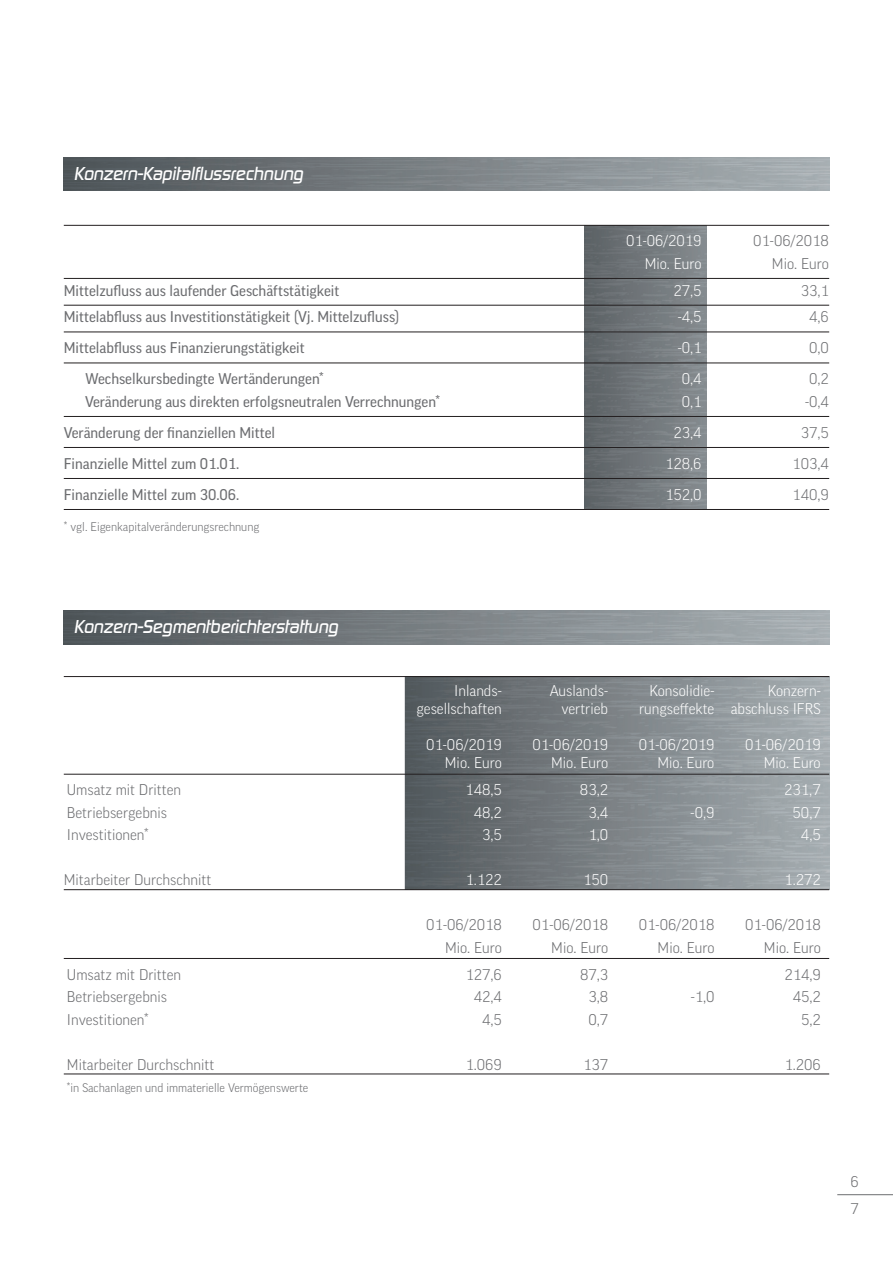
<style>
.page{position:relative;width:893px;height:1263px;background:#fff}
.page>*{position:absolute;margin:0;border:0;box-sizing:border-box;transform-origin:0 0}
.t1{font:italic 500 19.5px "Digital Sans EFCE";letter-spacing:-.01em;color:#fff}
.t2{font:300 15px/26.7px "Good Pro";color:#6c6d70}
.t3{font:15px "Good Pro";color:#6c6d70}
.t4{font:300 15px "Good Pro";color:#fff}
.t5{font:300 12px "Good Pro";color:#6c6d70}
</style>
<div class="page">
<img style="left:64px;top:157px;width:765px;height:34px">
<img style="left:64px;top:611px;width:765px;height:33px">
<img style="left:585px;top:226px;width:122px;height:283px">
<hr style="left:64px;top:225px;width:765px;height:1px;background:#231f20">
<hr style="left:64px;top:278px;width:765px;height:1px;background:#231f20">
<hr style="left:64px;top:305px;width:765px;height:1px;background:#231f20">
<hr style="left:64px;top:332px;width:765px;height:1px;background:#231f20">
<hr style="left:64px;top:363px;width:765px;height:1px;background:#231f20">
<hr style="left:64px;top:416px;width:765px;height:1px;background:#231f20">
<hr style="left:64px;top:447px;width:765px;height:1px;background:#231f20">
<hr style="left:64px;top:478px;width:765px;height:1px;background:#231f20">
<hr style="left:64px;top:509px;width:765px;height:1px;background:#231f20">
<img style="left:405px;top:677px;width:424px;height:212px">
<hr style="left:64px;top:676px;width:765px;height:1px;background:#231f20">
<hr style="left:64px;top:774px;width:765px;height:1px;background:#231f20">
<hr style="left:64px;top:889px;width:765px;height:1px;background:#231f20">
<hr style="left:64px;top:958px;width:765px;height:1px;background:#231f20">
<hr style="left:64px;top:1074px;width:765px;height:1px;background:#231f20">
<hr style="left:837px;top:1194px;width:56px;height:1px;background:#6c6d70">
<h1 class="t1" style="left:74px;top:162px;width:231px">Konzern-Kapitalflussrechnung</h1>
<p class="t4" style="left:626px;top:232px;width:77px">01-06/2019</p>
<p class="t2" style="left:753px;top:228px;width:77px">01-06/2018</p>
<p class="t4" style="left:645px;top:255px;width:58px">Mio. Euro</p>
<p class="t2" style="left:772px;top:250px;width:58px">Mio. Euro</p>
<p class="t3" style="left:64px;top:282px;width:277px">Mittelzufluss aus laufender Geschäftstätigkeit</p>
<p class="t4" style="left:673px;top:282px;width:30px">27,5</p>
<p class="t2" style="left:801px;top:277px;width:30px">33,1</p>
<p class="t3" style="left:64px;top:308px;width:337px">Mittelabfluss aus Investitionstätigkeit (Vj. Mittelzufluss)</p>
<p class="t4" style="left:678px;top:308px;width:25px">-4,5</p>
<p class="t2" style="left:809px;top:304px;width:21px">4,6</p>
<p class="t3" style="left:64px;top:339px;width:242px">Mittelabfluss aus Finanzierungstätigkeit</p>
<p class="t4" style="left:678px;top:339px;width:25px">-0,1</p>
<p class="t2" style="left:809px;top:335px;width:21px">0,0</p>
<p class="t3" style="left:85px;top:370px;width:240px">Wechselkursbedingte Wertänderungen*</p>
<p class="t4" style="left:682px;top:370px;width:21px">0,4</p>
<p class="t2" style="left:809px;top:366px;width:21px">0,2</p>
<p class="t3" style="left:85px;top:393px;width:357px">Veränderung aus direkten erfolgsneutralen Verrechnungen*</p>
<p class="t4" style="left:682px;top:393px;width:21px">0,1</p>
<p class="t2" style="left:805px;top:388px;width:25px">-0,4</p>
<p class="t3" style="left:64px;top:424px;width:213px">Veränderung der finanziellen Mittel</p>
<p class="t4" style="left:673px;top:424px;width:30px">23,4</p>
<p class="t2" style="left:801px;top:419px;width:30px">37,5</p>
<p class="t3" style="left:64px;top:455px;width:177px">Finanzielle Mittel zum 01.01.</p>
<p class="t4" style="left:665px;top:455px;width:38px">128,6</p>
<p class="t2" style="left:792px;top:450px;width:38px">103,4</p>
<p class="t3" style="left:64px;top:486px;width:177px">Finanzielle Mittel zum 30.06.</p>
<p class="t4" style="left:665px;top:486px;width:38px">152,0</p>
<p class="t2" style="left:792px;top:481px;width:38px">140,9</p>
<p class="t5" style="left:64px;top:520px;width:197px">* vgl. Eigenkapitalveränderungsrechnung</p>
<h1 class="t1" style="left:74px;top:615px;width:266px">Konzern-Segmentberichterstattung</h1>
<p class="t4" style="left:454px;top:682px;width:49px">Inlands-</p>
<p class="t4" style="left:550px;top:682px;width:60px">Auslands-</p>
<p class="t4" style="left:649px;top:682px;width:66px">Konsolidie-</p>
<p class="t4" style="left:768px;top:682px;width:54px">Konzern-</p>
<p class="t4" style="left:416px;top:700px;width:87px">gesellschaften</p>
<p class="t4" style="left:561px;top:700px;width:48px">vertrieb</p>
<p class="t4" style="left:639px;top:700px;width:183px">rungseffekte abschluss IFRS</p>
<p class="t4" style="left:426px;top:736px;width:77px">01-06/2019</p>
<p class="t4" style="left:533px;top:736px;width:77px">01-06/2019</p>
<p class="t4" style="left:639px;top:736px;width:77px">01-06/2019</p>
<p class="t4" style="left:745px;top:736px;width:77px">01-06/2019</p>
<p class="t4" style="left:445px;top:754px;width:58px">Mio. Euro</p>
<p class="t4" style="left:551px;top:754px;width:58px">Mio. Euro</p>
<p class="t4" style="left:658px;top:754px;width:58px">Mio. Euro</p>
<p class="t4" style="left:764px;top:754px;width:58px">Mio. Euro</p>
<p class="t2" style="left:67px;top:776px;width:116px">Umsatz mit Dritten</p>
<p class="t4" style="left:465px;top:781px;width:38px">148,5</p>
<p class="t4" style="left:580px;top:781px;width:30px">83,2</p>
<p class="t4" style="left:784px;top:781px;width:38px">231,7</p>
<p class="t2" style="left:67px;top:799px;width:102px">Betriebsergebnis</p>
<p class="t4" style="left:474px;top:804px;width:30px">48,2</p>
<p class="t4" style="left:588px;top:804px;width:21px">3,4</p>
<p class="t4" style="left:691px;top:804px;width:25px">-0,9</p>
<p class="t4" style="left:793px;top:804px;width:30px">50,7</p>
<p class="t2" style="left:67px;top:821px;width:83px">Investitionen*</p>
<p class="t4" style="left:482px;top:826px;width:21px">3,5</p>
<p class="t4" style="left:588px;top:826px;width:21px">1,0</p>
<p class="t4" style="left:801px;top:826px;width:21px">4,5</p>
<p class="t2" style="left:64px;top:866px;width:149px">Mitarbeiter Durchschnitt</p>
<p class="t4" style="left:465px;top:871px;width:38px">1.122</p>
<p class="t4" style="left:583px;top:871px;width:27px">150</p>
<p class="t4" style="left:784px;top:871px;width:38px">1.272</p>
<p class="t2" style="left:426px;top:911px;width:77px">01-06/2018</p>
<p class="t2" style="left:533px;top:911px;width:77px">01-06/2018</p>
<p class="t2" style="left:639px;top:911px;width:77px">01-06/2018</p>
<p class="t2" style="left:745px;top:911px;width:77px">01-06/2018</p>
<p class="t2" style="left:445px;top:934px;width:58px">Mio. Euro</p>
<p class="t2" style="left:551px;top:934px;width:58px">Mio. Euro</p>
<p class="t2" style="left:658px;top:934px;width:58px">Mio. Euro</p>
<p class="t2" style="left:764px;top:934px;width:58px">Mio. Euro</p>
<p class="t2" style="left:67px;top:961px;width:116px">Umsatz mit Dritten</p>
<p class="t2" style="left:465px;top:961px;width:38px">127,6</p>
<p class="t2" style="left:580px;top:961px;width:30px">87,3</p>
<p class="t2" style="left:784px;top:961px;width:38px">214,9</p>
<p class="t2" style="left:67px;top:983px;width:102px">Betriebsergebnis</p>
<p class="t2" style="left:474px;top:983px;width:30px">42,4</p>
<p class="t2" style="left:588px;top:983px;width:21px">3,8</p>
<p class="t2" style="left:691px;top:983px;width:25px">-1,0</p>
<p class="t2" style="left:793px;top:983px;width:30px">45,2</p>
<p class="t2" style="left:67px;top:1006px;width:83px">Investitionen*</p>
<p class="t2" style="left:482px;top:1006px;width:21px">4,5</p>
<p class="t2" style="left:588px;top:1006px;width:21px">0,7</p>
<p class="t2" style="left:801px;top:1006px;width:21px">5,2</p>
<p class="t2" style="left:67px;top:1051px;width:149px">Mitarbeiter Durchschnitt</p>
<p class="t2" style="left:465px;top:1051px;width:38px">1.069</p>
<p class="t2" style="left:583px;top:1051px;width:27px">137</p>
<p class="t2" style="left:784px;top:1051px;width:38px">1.206</p>
<p class="t5" style="left:67px;top:1081px;width:243px">*in Sachanlagen und immaterielle Vermögenswerte</p>
<p class="t2" style="left:851px;top:1168px;width:10px">6<br>7</p>
</div>
